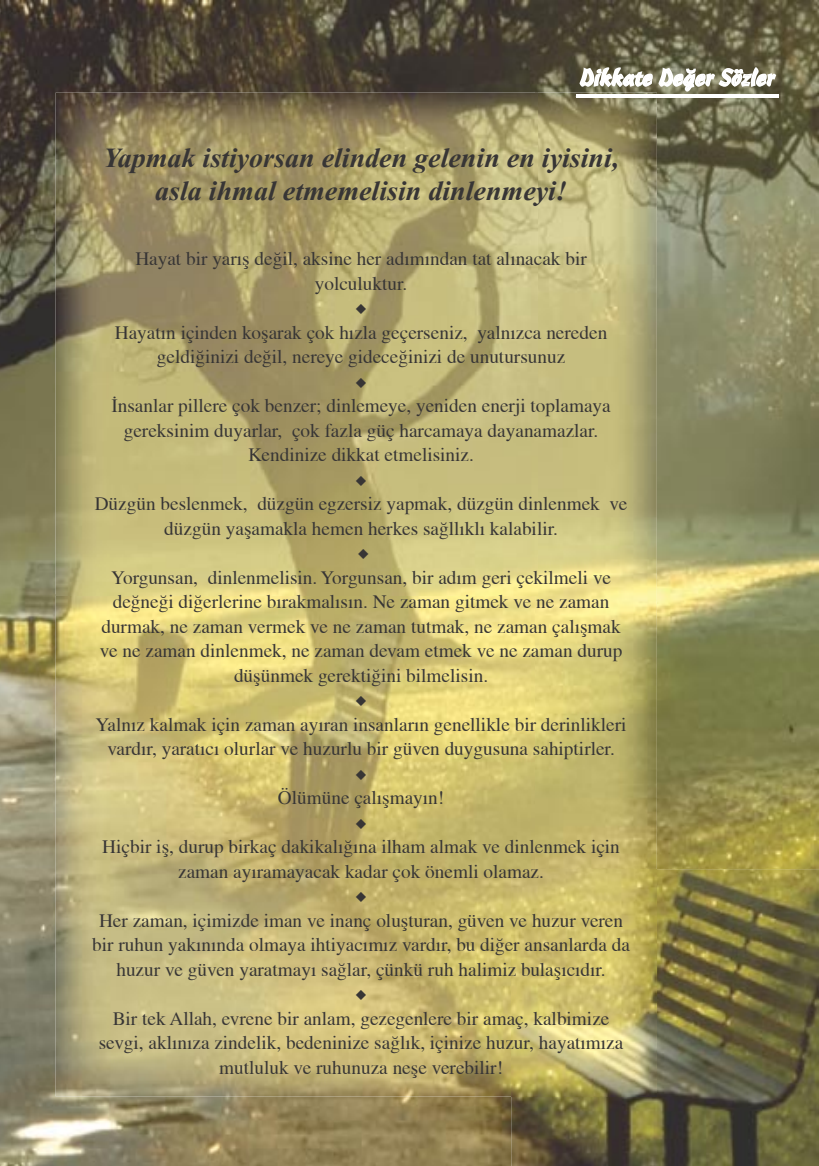
<style>
.page{position:relative;width:819px;height:1166px;background:#fff}
.page>*{position:absolute;margin:0;border:0;box-sizing:border-box;transform-origin:0 0}
.t1{font:italic 700 28px/33.6px "Turkish Times New Roman";color:#373535;text-align:center}
.t2{font:22.75px "Freehand 471 BT";color:#fff}
.t3{font:19.25px/24.5px "Tms Roman";color:#373535;text-align:center}
</style>
<div class="page">
<img style="left:0;top:0;width:819px;height:1166px">
<img style="left:511px;top:869px;width:308px;height:297px">
<img style="left:56px;top:596px;width:479px;height:500px">
<img style="left:535px;top:93px;width:121px;height:776px">
<img style="left:56px;top:93px;width:481px;height:503px">
<img style="left:511px;top:869px;width:145px;height:227px">
<svg style="left:578px;top:60px;width:199px;height:33px"></svg>
<hr style="left:575px;top:95px;width:203px;height:3px;background:#fff">
<svg style="left:356px;top:304px;width:10px;height:10px"></svg>
<svg style="left:356px;top:377px;width:10px;height:11px"></svg>
<svg style="left:356px;top:475px;width:10px;height:11px"></svg>
<svg style="left:358px;top:549px;width:10px;height:10px"></svg>
<svg style="left:356px;top:696px;width:10px;height:10px"></svg>
<svg style="left:356px;top:769px;width:10px;height:11px"></svg>
<svg style="left:356px;top:818px;width:10px;height:11px"></svg>
<svg style="left:356px;top:892px;width:10px;height:10px"></svg>
<svg style="left:356px;top:990px;width:10px;height:10px"></svg>
<p class="t2" style="left:580px;top:64px;width:196px">Dikkate Deðer Sözler</p>
<h1 class="t1" style="left:103px;top:141px;width:517px">Yapmak istiyorsan elinden gelenin en iyisini, asla ihmal etmemelisin dinlenmeyi!</h1>
<p class="t3" style="left:135px;top:246px;width:453px">Hayat bir yarýþ deðil, aksine her adýmýndan tat alýnacak bir yolculuktur.</p>
<p class="t3" style="left:115px;top:320px;width:494px">Hayatýn içinden koþarak çok hýzla geçerseniz, yalnýzca nereden geldiðinizi deðil, nereye gideceðinizi de unutursunuz</p>
<p class="t3" style="left:111px;top:393px;width:501px">Ýnsanlar pillere çok benzer; dinlemeye, yeniden enerji toplamaya gereksinim duyarlar, çok fazla güç harcamaya dayanamazlar.<br>Kendinize dikkat etmelisiniz.</p>
<p class="t3" style="left:95px;top:491px;width:534px">Düzgün beslenmek, düzgün egzersiz yapmak, düzgün dinlenmek ve düzgün yaþamakla hemen herkes saðllýklý kalabilir.</p>
<p class="t3" style="left:100px;top:565px;width:524px">Yorgunsan, dinlenmelisin. Yorgunsan, bir adým geri çekilmeli ve deðneði diðerlerine býrakmalýsýn. Ne zaman gitmek ve ne zaman durmak, ne zaman vermek ve ne zaman tutmak, ne zaman çalýþmak ve ne zaman dinlenmek, ne zaman devam etmek ve ne zaman durup düþünmek gerektiðini bilmelisin.</p>
<p class="t3" style="left:96px;top:712px;width:532px">Yalnýz kalmak için zaman ayýran insanlarýn genellikle bir derinlikleri vardýr, yaratýcý olurlar ve huzurlu bir güven duygusuna sahiptirler.</p>
<p class="t3" style="left:278px;top:785px;width:168px">Ölümüne çalýþmayýn!</p>
<p class="t3" style="left:102px;top:834px;width:519px">Hiçbir iþ, durup birkaç dakikalýðýna ilham almak ve dinlenmek için zaman ayýramayacak kadar çok önemli olamaz.</p>
<p class="t3" style="left:92px;top:908px;width:539px">Her zaman, içimizde iman ve inanç oluþturan, güven ve huzur veren bir ruhun yakýnýnda olmaya ihtiyacýmýz vardýr, bu diðer ansanlarda da huzur ve güven yaratmayý saðlar, çünkü ruh halimiz bulaþýcýdýr.</p>
<p class="t3" style="left:99px;top:1006px;width:526px">Bir tek Allah, evrene bir anlam, gezegenlere bir amaç, kalbimize sevgi, aklýnýza zindelik, bedeninize saðlýk, içinize huzur, hayatýmýza mutluluk ve ruhunuza neþe verebilir!</p>
</div>
